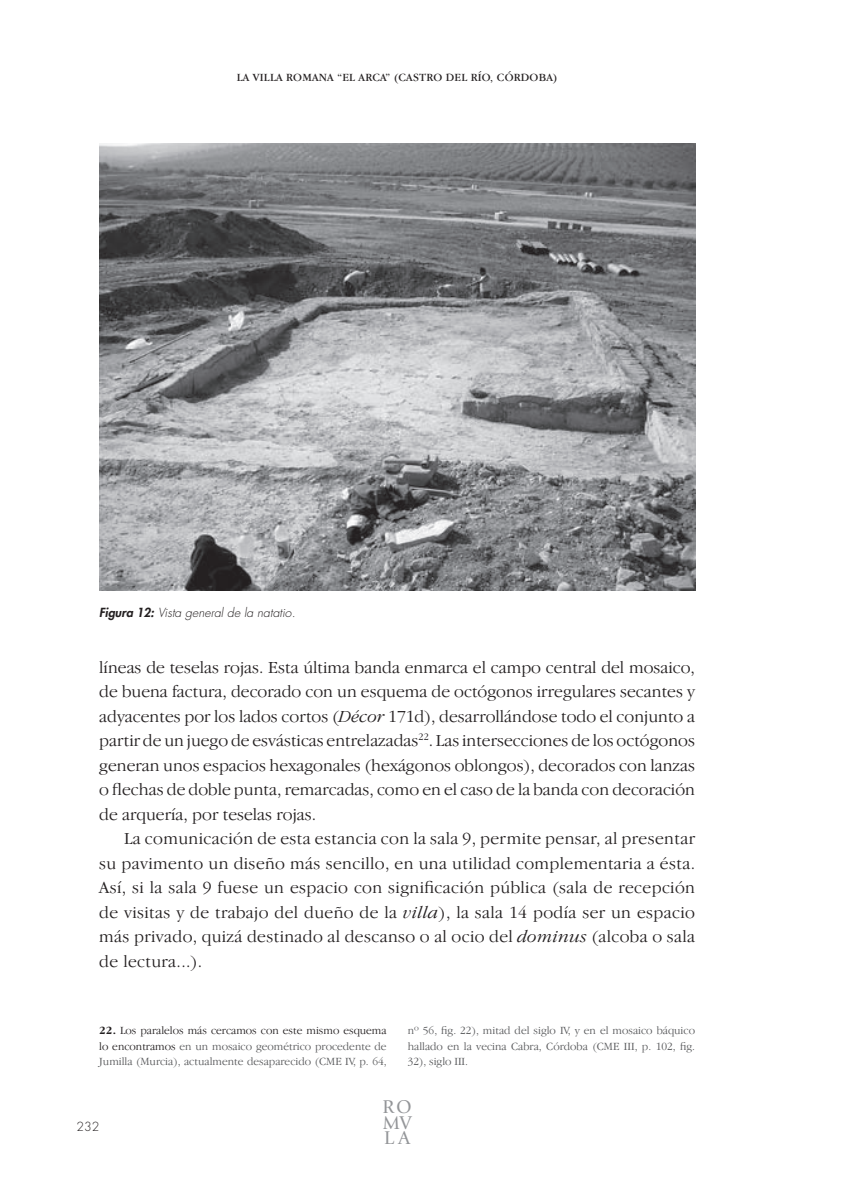
<style>
.page{position:relative;width:844px;height:1191px;background:#fff}
.page>*{position:absolute;margin:0;border:0;box-sizing:border-box;transform-origin:0 0}
.t1{font:19.25px/15.8px "Giovanni";color:#939598;text-align:justify}
.t2{font:300 17.5px/24.5px "Garamond IT Cby BT";letter-spacing:.01em;color:#231f20;text-align:justify}
.t3{font:italic 300 12.25px "Futura";color:#231f20}
.t4{font:300 12.25px "Futura";color:#231f20}
.t5{font:300 11.38px/15.4px "Garamond IT Cby BT";color:#57585a;text-align:justify}
.t6{font:11.38px "Garamond IT Cby BT";letter-spacing:.02em;color:#231f20}
.s1{font-weight:800}
.s2{font-style:italic}
.s3{font-weight:700;color:#231f20}
.s4{color:#231f20}
</style>
<div class="page">
<img style="left:99px;top:144px;width:595px;height:446px">
<p class="t6" style="left:237px;top:73px;width:322px">LA VILLA ROMANA “EL ARCA” (CASTRO DEL RÍO, CÓRDOBA)</p>
<p class="t3" style="left:99px;top:606px;width:198px"><span class="s1">Figura 12:</span> Vista general de la natatio.</p>
<p class="t2" style="left:99px;top:656px;width:597px">líneas de teselas rojas. Esta última banda enmarca el campo central del mosaico, de buena factura, decorado con un esquema de octógonos irregulares secantes y adyacentes por los lados cortos (<span class="s2">Décor</span> 171d), desarrollándose todo el conjunto a partir de un juego de esvásticas entrelazadas<sup>22</sup>. Las intersecciones de los octógonos generan unos espacios hexagonales (hexágonos oblongos), decorados con lanzas o flechas de doble punta, remarcadas, como en el caso de la banda con decoración de arquería, por teselas rojas.</p>
<p class="t2" style="left:99px;top:827px;width:597px;text-indent:25px">La comunicación de esta estancia con la sala 9, permite pensar, al presentar su pavimento un diseño más sencillo, en una utilidad complementaria a ésta.<br>Así, si la sala 9 fuese un espacio con significación pública (sala de recepción de visitas y de trabajo del dueño de la <span class="s2">villa</span>), la sala 14 podía ser un espacio más privado, quizá destinado al descanso o al ocio del <span class="s2">dominus</span> (alcoba o sala de lectura...).</p>
<p class="t5" style="left:99px;top:1024px;width:289px"><span class="s3">22.</span> <span class="s4">Los paralelos más cercamos con este mismo esquema lo encontramos</span> en un mosaico geométrico procedente de Jumilla (Murcia), actualmente desaparecido (CME IV, p. 64,</p>
<p class="t5" style="left:407px;top:1024px;width:289px">nº 56, fig. 22), mitad del siglo IV, y en el mosaico báquico hallado en la vecina Cabra, Córdoba (CME III, p. 102, fig.<br>32), siglo III.</p>
<p class="t4" style="left:76px;top:1120px;width:24px">232</p>
<p class="t1" style="left:382px;top:1100px;width:31px">RO MV LA</p>
</div>
